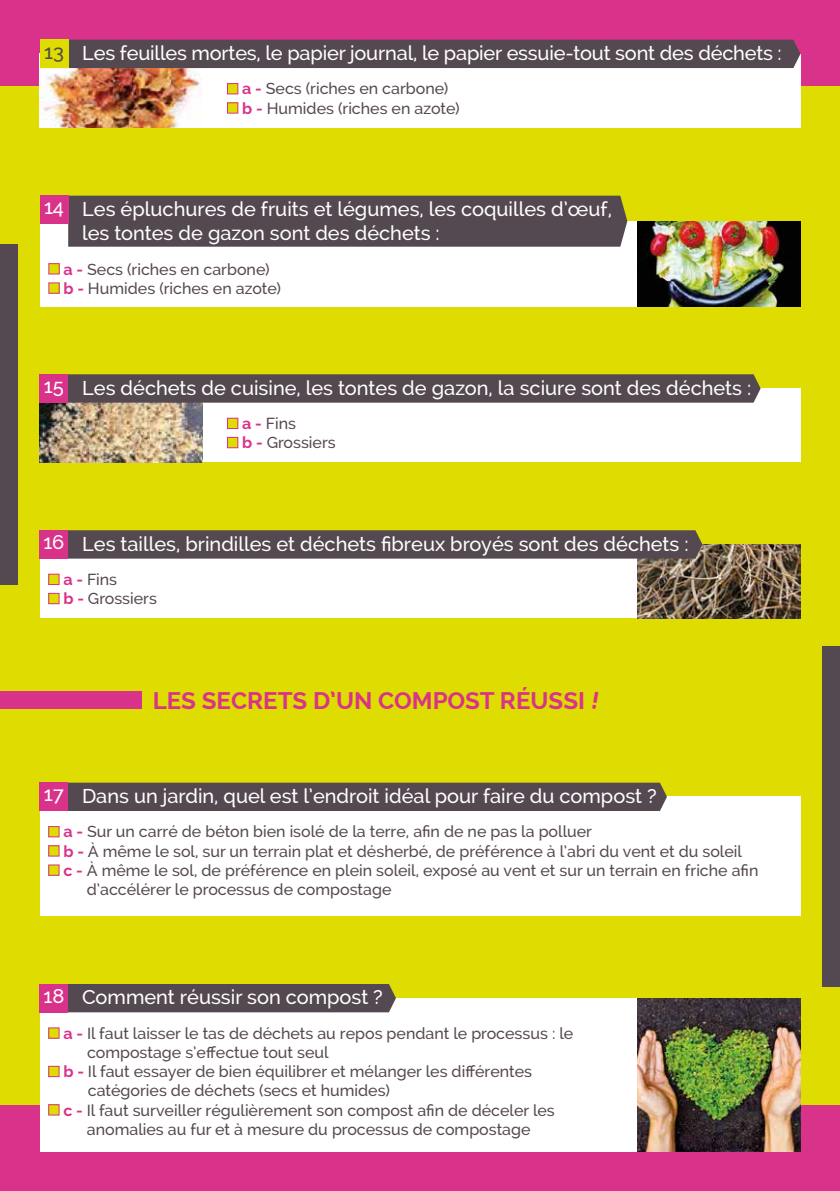
<style>
.page{position:relative;width:840px;height:1191px;background:#fff}
.page>*{position:absolute;margin:0;border:0;box-sizing:border-box;transform-origin:0 0}
.t1{font:700 24px "Raleway";color:#d9328a}
.t2{font:500 20px/24px "Raleway";color:#fff}
.t3{font:500 16px/19.2px "Raleway";color:#554951}
.s1{color:#554951}
.s2{font-weight:700;color:#d9328a}
</style>
<div class="page">
<div style="left:0;top:85px;width:839px;height:1021px;background:#dedc00"></div>
<div style="left:0;top:0;width:839px;height:85px;background:#d9328a"></div>
<div style="left:0;top:1106px;width:839px;height:85px;background:#d9328a"></div>
<div style="left:0;top:244px;width:17px;height:340px;background:#554951"></div>
<div style="left:822px;top:646px;width:17px;height:340px;background:#554951"></div>
<div style="left:40px;top:221px;width:759px;height:85px;background:#fff"></div>
<img style="left:637px;top:221px;width:162px;height:85px">
<div style="left:68px;top:196px;width:559px;height:51px;background:#554951"></div>
<div style="left:40px;top:196px;width:28px;height:28px;background:#d9328a"></div>
<div style="left:49px;top:264px;width:10px;height:10px;background:#dedc00"></div>
<div style="left:48px;top:263px;width:12px;height:11px;border:1px solid #d9328a"></div>
<div style="left:49px;top:283px;width:10px;height:10px;background:#dedc00"></div>
<div style="left:48px;top:282px;width:12px;height:12px;border:1px solid #d9328a"></div>
<div style="left:40px;top:388px;width:759px;height:74px;background:#fff"></div>
<img style="left:40px;top:403px;width:162px;height:59px">
<svg style="left:68px;top:374px;width:692px;height:29px;background:#584d52"></svg>
<div style="left:40px;top:374px;width:28px;height:29px;background:#d9328a"></div>
<div style="left:227px;top:418px;width:11px;height:10px;background:#dedc00"></div>
<div style="left:227px;top:418px;width:11px;height:11px;border:1px solid #d9328a"></div>
<div style="left:227px;top:437px;width:11px;height:11px;background:#dedc00"></div>
<div style="left:227px;top:437px;width:11px;height:11px;border:1px solid #d9328a"></div>
<div style="left:40px;top:544px;width:759px;height:74px;background:#fff"></div>
<img style="left:637px;top:544px;width:162px;height:74px">
<div style="left:68px;top:530px;width:634px;height:28px;background:#554951"></div>
<div style="left:40px;top:530px;width:28px;height:28px;background:#d9328a"></div>
<div style="left:49px;top:574px;width:10px;height:10px;background:#dedc00"></div>
<div style="left:48px;top:573px;width:12px;height:12px;border:1px solid #d9328a"></div>
<div style="left:49px;top:593px;width:10px;height:11px;background:#dedc00"></div>
<div style="left:48px;top:593px;width:12px;height:11px;border:1px solid #d9328a"></div>
<div style="left:40px;top:54px;width:759px;height:74px;background:#fff"></div>
<img style="left:40px;top:68px;width:162px;height:60px">
<div style="left:68px;top:40px;width:732px;height:28px;background:#554951"></div>
<div style="left:40px;top:40px;width:28px;height:28px;background:#dedc00"></div>
<div style="left:227px;top:84px;width:11px;height:10px;background:#dedc00"></div>
<div style="left:227px;top:83px;width:11px;height:11px;border:1px solid #d9328a"></div>
<div style="left:227px;top:103px;width:11px;height:10px;background:#dedc00"></div>
<div style="left:227px;top:102px;width:11px;height:12px;border:1px solid #d9328a"></div>
<div style="left:0;top:691px;width:142px;height:17px;background:#d9328a"></div>
<div style="left:40px;top:797px;width:759px;height:119px;background:#fff"></div>
<div style="left:68px;top:782px;width:598px;height:29px;background:#554951"></div>
<div style="left:40px;top:782px;width:28px;height:29px;background:#d9328a"></div>
<div style="left:49px;top:826px;width:10px;height:11px;background:#dedc00"></div>
<div style="left:48px;top:826px;width:12px;height:11px;border:1px solid #d9328a"></div>
<div style="left:49px;top:845px;width:10px;height:11px;background:#dedc00"></div>
<div style="left:48px;top:845px;width:12px;height:11px;border:1px solid #d9328a"></div>
<div style="left:49px;top:865px;width:10px;height:10px;background:#dedc00"></div>
<div style="left:48px;top:864px;width:12px;height:11px;border:1px solid #d9328a"></div>
<div style="left:40px;top:998px;width:759px;height:153px;background:#fff"></div>
<div style="left:68px;top:984px;width:328px;height:28px;background:#554951"></div>
<div style="left:40px;top:984px;width:28px;height:28px;background:#d9328a"></div>
<div style="left:49px;top:1028px;width:10px;height:10px;background:#dedc00"></div>
<div style="left:48px;top:1027px;width:12px;height:11px;border:1px solid #d9328a"></div>
<div style="left:49px;top:1066px;width:10px;height:10px;background:#dedc00"></div>
<div style="left:48px;top:1065px;width:12px;height:12px;border:1px solid #d9328a"></div>
<div style="left:49px;top:1104px;width:10px;height:11px;background:#dedc00"></div>
<div style="left:48px;top:1104px;width:12px;height:11px;border:1px solid #d9328a"></div>
<img style="left:637px;top:998px;width:162px;height:153px">
<p class="t2" style="left:44px;top:41px;width:738px"><span class="s1">13</span> Les feuilles mortes, le papier journal, le papier essuie-tout sont des déchets :</p>
<p class="t3" style="left:242px;top:79px;width:219px"><span class="s2">a -</span> Secs (riches en carbone) <span class="s2">b -</span> Humides (riches en azote)</p>
<p class="t2" style="left:82px;top:197px;width:531px;text-indent:-38px">14 Les épluchures de fruits et légumes, les coquilles d’œuf, les tontes de gazon sont des déchets :</p>
<p class="t3" style="left:63px;top:259px;width:219px"><span class="s2">a -</span> Secs (riches en carbone) <span class="s2">b -</span> Humides (riches en azote)</p>
<p class="t2" style="left:44px;top:375px;width:708px">15 Les déchets de cuisine, les tontes de gazon, la sciure sont des déchets :</p>
<p class="t3" style="left:242px;top:414px;width:95px"><span class="s2">a -</span> Fins<br><span class="s2">b -</span> Grossiers</p>
<p class="t2" style="left:43px;top:531px;width:646px">16 Les tailles, brindilles et déchets fibreux broyés sont des déchets :</p>
<p class="t3" style="left:63px;top:570px;width:95px"><span class="s2">a -</span> Fins<br><span class="s2">b -</span> Grossiers</p>
<h1 class="t1" style="left:153px;top:686px;width:433px">LES SECRETS D’UN COMPOST RÉUSSI</h1>
<p class="t2" style="left:44px;top:784px;width:614px">17 Dans un jardin, quel est l’endroit idéal pour faire du compost ?</p>
<p class="t3" style="left:63px;top:822px;width:530px"><span class="s2">a -</span> Sur un carré de béton bien isolé de la terre, afin de ne pas la polluer</p>
<p class="t3" style="left:63px;top:841px;width:679px"><span class="s2">b -</span> À même le sol, sur un terrain plat et désherbé, de préférence à l’abri du vent et du soleil</p>
<p class="t3" style="left:63px;top:860px;width:696px"><span class="s2">c -</span> À même le sol, de préférence en plein soleil, exposé au vent et sur un terrain en friche afin</p>
<p class="t3" style="left:87px;top:879px;width:306px">d’accélérer le processus de compostage</p>
<p class="t2" style="left:43px;top:985px;width:341px">18 Comment réussir son compost ?</p>
<p class="t3" style="left:63px;top:1023px;width:511px"><span class="s2">a -</span> Il faut laisser le tas de déchets au repos pendant le processus : le</p>
<p class="t3" style="left:87px;top:1042px;width:243px">compostage s’effectue tout seul</p>
<p class="t3" style="left:63px;top:1062px;width:470px"><span class="s2">b -</span> Il faut essayer de bien équilibrer et mélanger les différentes</p>
<p class="t3" style="left:88px;top:1081px;width:303px">catégories de déchets (secs et humides)</p>
<p class="t3" style="left:63px;top:1100px;width:492px"><span class="s2">c -</span> Il faut surveiller régulièrement son compost afin de déceler les</p>
<p class="t3" style="left:87px;top:1119px;width:445px">anomalies au fur et à mesure du processus de compostage</p>
</div>
